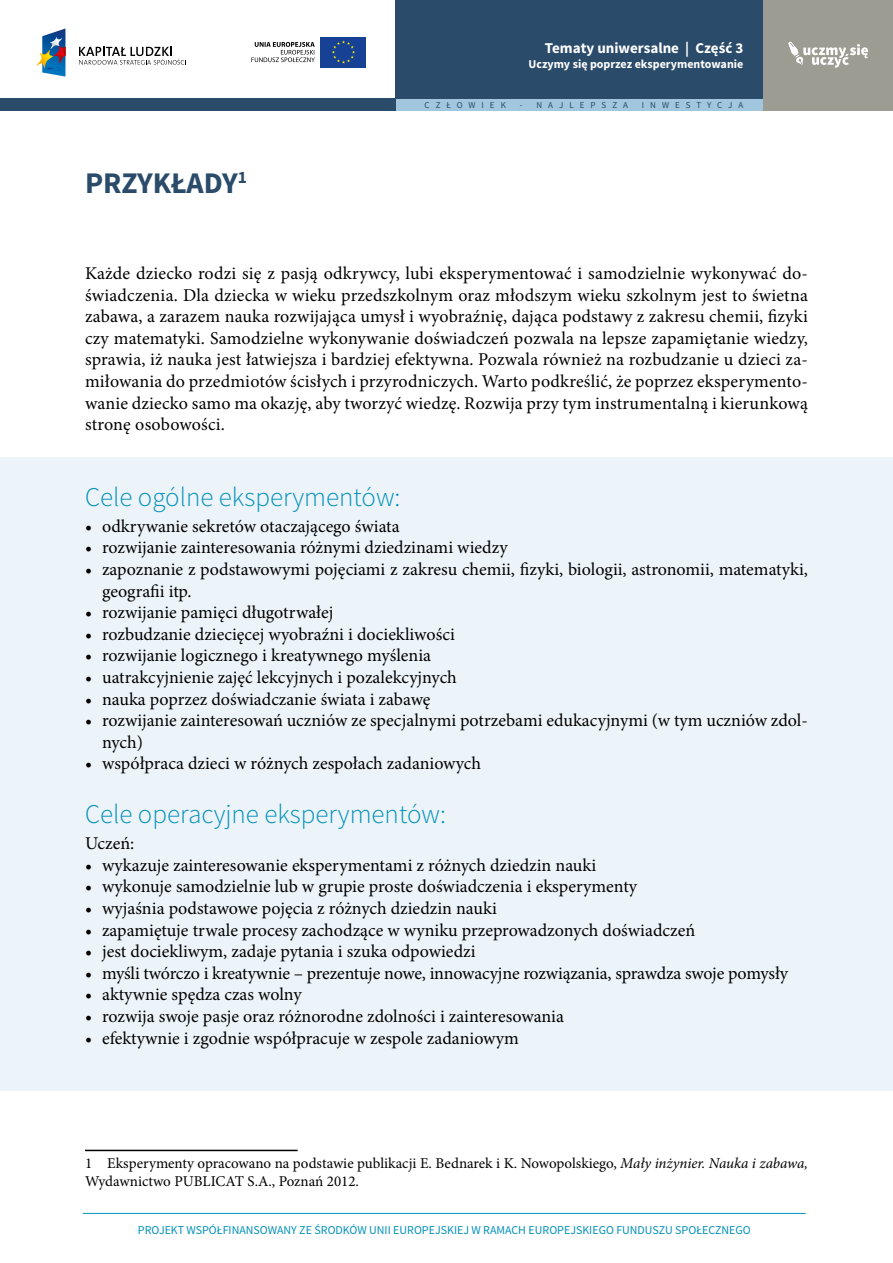
<style>
.page{position:relative;width:893px;height:1263px;background:#fff}
.page>*{position:absolute;margin:0;border:0;box-sizing:border-box;transform-origin:0 0}
.t1{font:700 30px "Source Sans Pro";letter-spacing:-.005em;color:#2a4b6a}
.t2{font:300 27px "Source Sans Pro";color:#0592ba}
.t3{font:18px/21.6px "Minion Pro";color:#000}
.t4{font:15px/18px "Minion Pro";color:#000}
.t5{font:700 15px "Source Sans Pro";color:#fff}
.t6{font:12px "Source Sans Pro";color:#0592ba}
.t7{font:700 12px "Source Sans Pro";color:#fff}
.t8{font:9px "Source Sans Pro";letter-spacing:.67em;color:#2a4b6a}
.s1{font-style:italic}
</style>
<div class="page">
<div style="left:395px;top:99px;width:368px;height:12px;background:#a2c6dd"></div>
<div style="left:0;top:99px;width:395px;height:12px;background:#2a4b6a"></div>
<div style="left:763px;top:0;width:130px;height:111px;background:#9d9c93"></div>
<div style="left:395px;top:0;width:368px;height:99px;background:#2a4b6a"></div>
<svg style="left:788px;top:42px;width:80px;height:26px"></svg>
<hr style="left:83px;top:1213px;width:723px;height:1px;background:#0592ba">
<svg style="left:79px;top:47px;width:107px;height:18px"></svg>
<svg style="left:36px;top:28px;width:29px;height:49px"></svg>
<div style="left:320px;top:37px;width:46px;height:30px;background:#164194"></div>
<svg style="left:332px;top:40px;width:23px;height:24px"></svg>
<svg style="left:251px;top:42px;width:64px;height:20px"></svg>
<div style="left:0;top:457px;width:893px;height:634px;background:#edf4f9"></div>
<hr style="left:85px;top:1150px;width:213px;height:1px;background:#000">
<p class="t5" style="left:545px;top:39px;width:200px">Tematy uniwersalne | Część 3</p>
<p class="t7" style="left:528px;top:56px;width:216px">Uczymy się poprzez eksperymentowanie</p>
<h1 class="t1" style="left:85px;top:163px;width:164px">PRZYKŁADY<sup>1</sup></h1>
<p class="t8" style="left:425px;top:100px;width:83px">CZŁOWIEK</p>
<p class="t8" style="left:520px;top:100px;width:110px">- NAJLEPSZA</p>
<p class="t8" style="left:642px;top:100px;width:103px">INWESTYCJA</p>
<p class="t3" style="left:85px;top:263px;width:724px;text-align:justify">Każde dziecko rodzi się z pasją odkrywcy, lubi eksperymentować i samodzielnie wykonywać do&shy;świadczenia. Dla dziecka w wieku przedszkolnym oraz młodszym wieku szkolnym jest to świetna zabawa, a zarazem nauka rozwijająca umysł i wyobraźnię, dająca podstawy z zakresu chemii, fizyki czy matematyki. Samodzielne wykonywanie doświadczeń pozwala na lepsze zapamiętanie wiedzy, sprawia, iż nauka jest łatwiejsza i bardziej efektywna. Pozwala również na rozbudzanie u dzieci za&shy;miłowania do przedmiotów ścisłych i przyrodniczych. Warto podkreślić, że poprzez eksperymento&shy;wanie dziecko samo ma okazję, aby tworzyć wiedzę. Rozwija przy tym instrumentalną i kierunkową stronę osobowości.</p>
<h2 class="t2" style="left:85px;top:480px;width:317px">Cele ogólne eksperymentów:</h2>
<p class="t3" style="left:85px;top:515px;width:316px">• odkrywanie sekretów otaczającego świata</p>
<p class="t3" style="left:85px;top:537px;width:424px">• rozwijanie zainteresowania różnymi dziedzinami wiedzy</p>
<p class="t3" style="left:102px;top:558px;width:707px;text-indent:-17px">• zapoznanie z podstawowymi pojęciami z zakresu chemii, fizyki, biologii, astronomii, matematyki, geografii itp.</p>
<p class="t3" style="left:85px;top:602px;width:250px">• rozwijanie pamięci długotrwałej</p>
<p class="t3" style="left:85px;top:623px;width:371px">• rozbudzanie dziecięcej wyobraźni i dociekliwości</p>
<p class="t3" style="left:85px;top:645px;width:348px">• rozwijanie logicznego i kreatywnego myślenia</p>
<p class="t3" style="left:85px;top:666px;width:373px">• uatrakcyjnienie zajęć lekcyjnych i pozalekcyjnych</p>
<p class="t3" style="left:85px;top:688px;width:347px">• nauka poprzez doświadczanie świata i zabawę</p>
<p class="t3" style="left:102px;top:710px;width:707px;text-indent:-17px">• rozwijanie zainteresowań uczniów ze specjalnymi potrzebami edukacyjnymi (w tym uczniów zdol&shy;nych)</p>
<p class="t3" style="left:85px;top:753px;width:398px">• współpraca dzieci w różnych zespołach zadaniowych</p>
<h2 class="t2" style="left:85px;top:798px;width:362px">Cele operacyjne eksperymentów:</h2>
<p class="t3" style="left:85px;top:833px;width:51px">Uczeń:</p>
<p class="t3" style="left:85px;top:854px;width:513px">• wykazuje zainteresowanie eksperymentami z różnych dziedzin nauki</p>
<p class="t3" style="left:85px;top:876px;width:554px">• wykonuje samodzielnie lub w grupie proste doświadczenia i eksperymenty</p>
<p class="t3" style="left:85px;top:897px;width:413px">• wyjaśnia podstawowe pojęcia z różnych dziedzin nauki</p>
<p class="t3" style="left:85px;top:919px;width:612px">• zapamiętuje trwale procesy zachodzące w wyniku przeprowadzonych doświadczeń</p>
<p class="t3" style="left:85px;top:941px;width:392px">• jest dociekliwym, zadaje pytania i szuka odpowiedzi</p>
<p class="t3" style="left:85px;top:962px;width:704px">• myśli twórczo i kreatywnie – prezentuje nowe, innowacyjne rozwiązania, sprawdza swoje pomysły</p>
<p class="t3" style="left:85px;top:984px;width:218px">• aktywnie spędza czas wolny</p>
<p class="t3" style="left:85px;top:1005px;width:480px">• rozwija swoje pasje oraz różnorodne zdolności i zainteresowania</p>
<p class="t3" style="left:85px;top:1027px;width:435px">• efektywnie i zgodnie współpracuje w zespole zadaniowym</p>
<p class="t4" style="left:85px;top:1155px;width:724px">1 Eksperymenty opracowano na podstawie publikacji E. Bednarek i K. Nowopolskiego, <span class="s1">Mały inżynier. Nauka i zabawa,<br></span>Wydawnictwo PUBLICAT S.A., Poznań 2012.</p>
<p class="t6" style="left:138px;top:1222px;width:614px">PROJEKT WSPÓŁFINANSOWANY ZE ŚRODKÓW UNII EUROPEJSKIEJ W RAMACH EUROPEJSKIEGO FUNDUSZU SPOŁECZNEGO</p>
</div>
